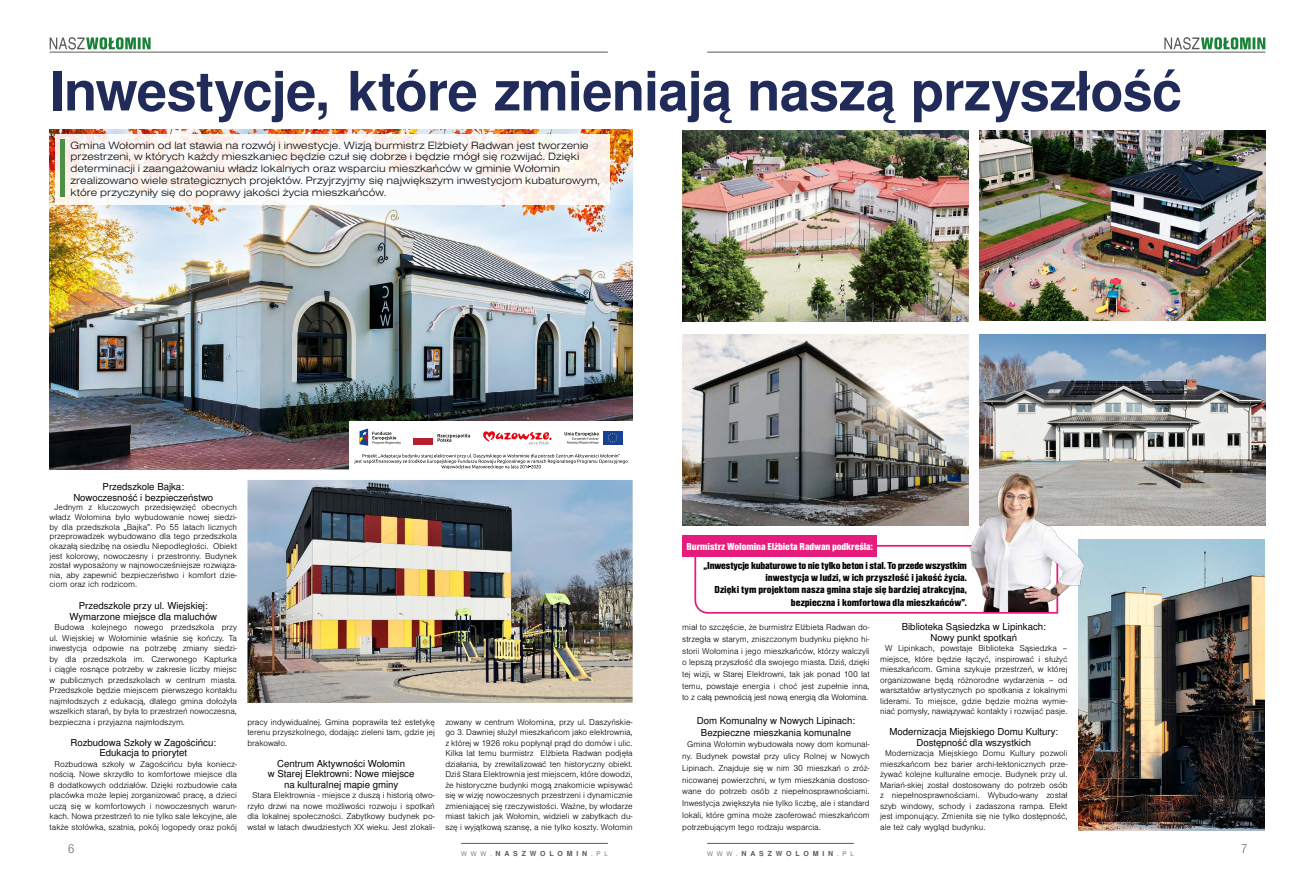
<style>
.page{position:relative;width:1315px;height:893px;background:#fff}
.page>*{position:absolute;margin:0;border:0;box-sizing:border-box;transform-origin:0 0}
.t1{font:700 54.25px "Nimbus San LOT";letter-spacing:-.015em;color:#212b59}
.t2{font:13.12px "Nimbus San DOT Lig Con";color:#575756}
.t3{font:300 expanded 10.94px/11.8px "Nimbus San TOT";color:#000}
.t4{font:10.5px/12.2px "Nimbus San TOT Bla Con";color:#000;text-align:right}
.t5{font:10.5px "Nimbus San TOT Bla Con";letter-spacing:-.01em;color:#fff}
.t6{font:9.62px/10.5px "Nimbus San LOT";color:#000;text-align:center}
.t7{font:300 8.75px/10.5px "Nimbus San TOT";color:#000;text-align:justify}
.t8{font:700 7px "Nimbus San LOT";letter-spacing:.55em;color:#5a5a59}
.s1{font-family:"Nimbus San TOT";font-weight:300}
</style>
<div class="page">
<hr style="left:50px;top:52px;width:558px;height:1px;background:#5a5a59">
<hr style="left:707px;top:52px;width:558px;height:1px;background:#5a5a59">
<svg style="left:50px;top:37px;width:101px;height:13px"></svg>
<svg style="left:1164px;top:37px;width:101px;height:13px"></svg>
<hr style="left:461px;top:843px;width:147px;height:1px;background:#5a5a59">
<hr style="left:707px;top:843px;width:147px;height:1px;background:#5a5a59">
<img style="left:50px;top:129px;width:582px;height:340px">
<svg style="left:55px;top:134px;width:555px;height:71px"></svg>
<div style="left:60px;top:139px;width:5px;height:58px;background:#4c9046"></div>
<img style="left:232px;top:464px;width:401px;height:239px">
<img style="left:1078px;top:540px;width:186px;height:291px">
<img style="left:979px;top:334px;width:286px;height:191px">
<img style="left:682px;top:130px;width:286px;height:191px">
<img style="left:979px;top:130px;width:286px;height:191px">
<img style="left:682px;top:334px;width:286px;height:191px">
<div style="left:682px;top:535px;width:195px;height:21px;background:#e71b7b"></div>
<svg style="left:693px;top:544px;width:366px;height:70px"></svg>
<img style="left:964px;top:470px;width:119px;height:142px">
<div style="left:349px;top:421px;width:283px;height:51px;background:#fff"></div>
<svg style="left:483px;top:431px;width:68px;height:13px"></svg>
<svg style="left:414px;top:433px;width:56px;height:11px"></svg>
<svg style="left:359px;top:428px;width:42px;height:18px"></svg>
<div style="left:603px;top:431px;width:19px;height:13px;background:#164194"></div>
<svg style="left:608px;top:433px;width:9px;height:10px"></svg>
<svg style="left:564px;top:432px;width:34px;height:12px"></svg>
<svg style="left:354px;top:454px;width:273px;height:15px"></svg>
<h1 class="t1" style="left:50px;top:59px;width:1134px">Inwestycje, które zmieniają naszą przyszłość</h1>
<p class="t3" style="left:71px;top:139px;width:531px">Gmina Wołomin od lat stawia na rozwój i inwestycje. Wizją burmistrz Elżbiety Radwan jest tworzenie przestrzeni, w których każdy mieszkaniec będzie czuł się dobrze i będzie mógł się rozwijać. Dzięki determinacji i zaangażowaniu władz lokalnych oraz wsparciu mieszkańców w gminie Wołomin zrealizowano wiele strategicznych projektów. Przyjrzyjmy się największym inwestycjom kubaturowym, które przyczyniły się do poprawy jakości życia mieszkańców.</p>
<p class="t6" style="left:73px;top:482px;width:141px">Przedszkole Bajka:<br>Nowoczesność i bezpieczeństwo</p>
<p class="t7" style="left:50px;top:503px;width:189px;line-height:9.6px;text-indent:5px">Jednym z kluczowych przedsięwzięć obecnych władz Wołomina było wybudowanie nowej siedzi&shy;by dla przedszkola „Bajka”. Po 55 latach licznych przeprowadzek wybudowano dla tego przedszkola okazałą siedzibę na osiedlu Niepodległości. Obiekt jest kolorowy, nowoczesny i przestronny. Budynek został wyposażony w najnowocześniejsze rozwiąza&shy;nia, aby zapewnić bezpieczeństwo i komfort dzie&shy;ciom oraz ich rodzicom.</p>
<p class="t6" style="left:69px;top:601px;width:149px">Przedszkole przy ul. Wiejskiej:<br>Wymarzone miejsce dla maluchów</p>
<p class="t7" style="left:50px;top:622px;width:189px;text-indent:5px">Budowa kolejnego nowego przedszkola przy ul. Wiejskiej w Wołominie właśnie się kończy. Ta inwestycja odpowie na potrzebę zmiany siedzi&shy;by dla przedszkola im. Czerwonego Kapturka i ciągle rosnące potrzeby w zakresie liczby miejsc w publicznych przedszkolach w centrum miasta.<br>Przedszkole będzie miejscem pierwszego kontaktu najmłodszych z edukacją, dlatego gmina dołożyła wszelkich starań, by była to przestrzeń nowoczesna, bezpieczna i przyjazna najmłodszym.</p>
<p class="t6" style="left:71px;top:737px;width:147px">Rozbudowa Szkoły w Zagościńcu:<br>Edukacja to priorytet</p>
<p class="t7" style="left:50px;top:759px;width:189px;text-align:center">Rozbudowa szkoły w Zagościńcu była koniecz&shy;nością. Nowe skrzydło to komfortowe miejsce dla 8 dodatkowych oddziałów. Dzięki rozbudowie cała placówka może lepiej zorganizować pracę, a dzieci uczą się w komfortowych i nowoczesnych warun&shy;kach. Nowa przestrzeń to nie tylko sale lekcyjne, ale także stołówka, szatnia, pokój logopedy oraz pokój</p>
<h2 class="t2" style="left:68px;top:841px;width:8px">6</h2>
<p class="t7" style="left:247px;top:717px;width:189px">pracy indywidualnej. Gmina poprawiła też estetykę terenu przyszkolnego, dodając zieleni tam, gdzie jej brakowało.</p>
<p class="t6" style="left:268px;top:758px;width:148px">Centrum Aktywności Wołomin<br>w Starej Elektrowni: Nowe miejsce na kulturalnej mapie gminy</p>
<p class="t7" style="left:247px;top:790px;width:189px;text-align:center">Stara Elektrownia - miejsce z duszą i historią otwo&shy;rzyło drzwi na nowe możliwości rozwoju i spotkań dla lokalnej społeczności. Zabytkowy budynek po&shy;wstał w latach dwudziestych XX wieku. Jest zlokali-</p>
<p class="t5" style="left:686px;top:541px;width:188px">Burmistrz Wołomina Elżbieta Radwan podkreśla:</p>
<p class="t7" style="left:445px;top:717px;width:189px">zowany w centrum Wołomina, przy ul. Daszyńskie&shy;go 3. Dawniej służył mieszkańcom jako elektrownia, z której w 1926 roku popłynął prąd do domów i ulic.<br>Kilka lat temu burmistrz Elżbieta Radwan podjęła działania, by zrewitalizować ten historyczny obiekt.<br>Dziś Stara Elektrownia jest miejscem, które dowodzi, że historyczne budynki mogą znakomicie wpisywać się w wizję nowoczesnych przestrzeni i dynamicznie zmieniającej się rzeczywistości. Ważne, by włodarze miast takich jak Wołomin, widzieli w zabytkach du&shy;szę i wyjątkową szansę, a nie tylko koszty. Wołomin</p>
<p class="t4" style="left:703px;top:559px;width:265px">„Inwestycje kubaturowe to nie tylko beton i stal. To przede wszystkim inwestycja w ludzi, w ich przyszłość i jakość życia.<br>Dzięki tym projektom nasza gmina staje się bardziej atrakcyjna, bezpieczna i komfortowa dla mieszkańców”.</p>
<p class="t7" style="left:682px;top:621px;width:189px;line-height:11.7px">miał to szczęście, że burmistrz Elżbieta Radwan do&shy;strzegła w starym, zniszczonym budynku piękno hi&shy;storii Wołomina i jego mieszkańców, którzy walczyli o lepszą przyszłość dla swojego miasta. Dziś, dzięki tej wizji, w Starej Elektrowni, tak jak ponad 100 lat temu, powstaje energia i choć jest zupełnie inna, to z całą pewnością jest nową energią dla Wołomina.</p>
<p class="t6" style="left:697px;top:715px;width:160px;line-height:11.7px">Dom Komunalny w Nowych Lipinach:<br>Bezpieczne mieszkania komunalne</p>
<p class="t7" style="left:682px;top:739px;width:189px;line-height:11.7px;text-indent:5px">Gmina Wołomin wybudowała nowy dom komunal&shy;ny. Budynek powstał przy ulicy Rolnej w Nowych Lipinach. Znajduje się w nim 30 mieszkań o zróż&shy;nicowanej powierzchni, w tym mieszkania dostoso&shy;wane do potrzeb osób z niepełnosprawnościami.<br>Inwestycja zwiększyła nie tylko liczbę, ale i standard lokali, które gmina może zaoferować mieszkańcom potrzebującym tego rodzaju wsparcia.</p>
<p class="t6" style="left:901px;top:622px;width:146px">Biblioteka Sąsiedzka w Lipinkach:<br>Nowy punkt spotkań</p>
<p class="t7" style="left:880px;top:643px;width:189px;text-align:center">W Lipinkach, powstaje Biblioteka Sąsiedzka – miejsce, które będzie łączyć, inspirować i służyć mieszkańcom. Gmina szykuje przestrzeń, w której organizowane będą różnorodne wydarzenia – od warsztatów artystycznych po spotkania z lokalnymi liderami. To miejsce, gdzie będzie można wymie&shy;niać pomysły, nawiązywać kontakty i rozwijać pasje.</p>
<p class="t6" style="left:889px;top:727px;width:170px">Modernizacja Miejskiego Domu Kultury:<br>Dostępność dla wszystkich</p>
<p class="t7" style="left:880px;top:748px;width:189px;text-indent:5px">Modernizacja Miejskiego Domu Kultury pozwoli mieszkańcom bez barier archi-tektonicznych prze&shy;żywać kolejne kulturalne emocje. Budynek przy ul.<br>Mariań-skiej został dostosowany do potrzeb osób z niepełnosprawnościami. Wybudo-wany został szyb windowy, schody i zadaszona rampa. Efekt jest imponujący. Zmieniła się nie tylko dostępność, ale też cały wygląd budynku.</p>
<p class="t8" style="left:461px;top:849px;width:148px"><span class="s1">WWW.</span>NASZWOLOMIN<span class="s1">.PL</span></p>
<p class="t8" style="left:707px;top:849px;width:148px"><span class="s1">WWW.</span>NASZWOLOMIN<span class="s1">.PL</span></p>
<h2 class="t2" style="left:1241px;top:841px;width:8px">7</h2>
</div>
